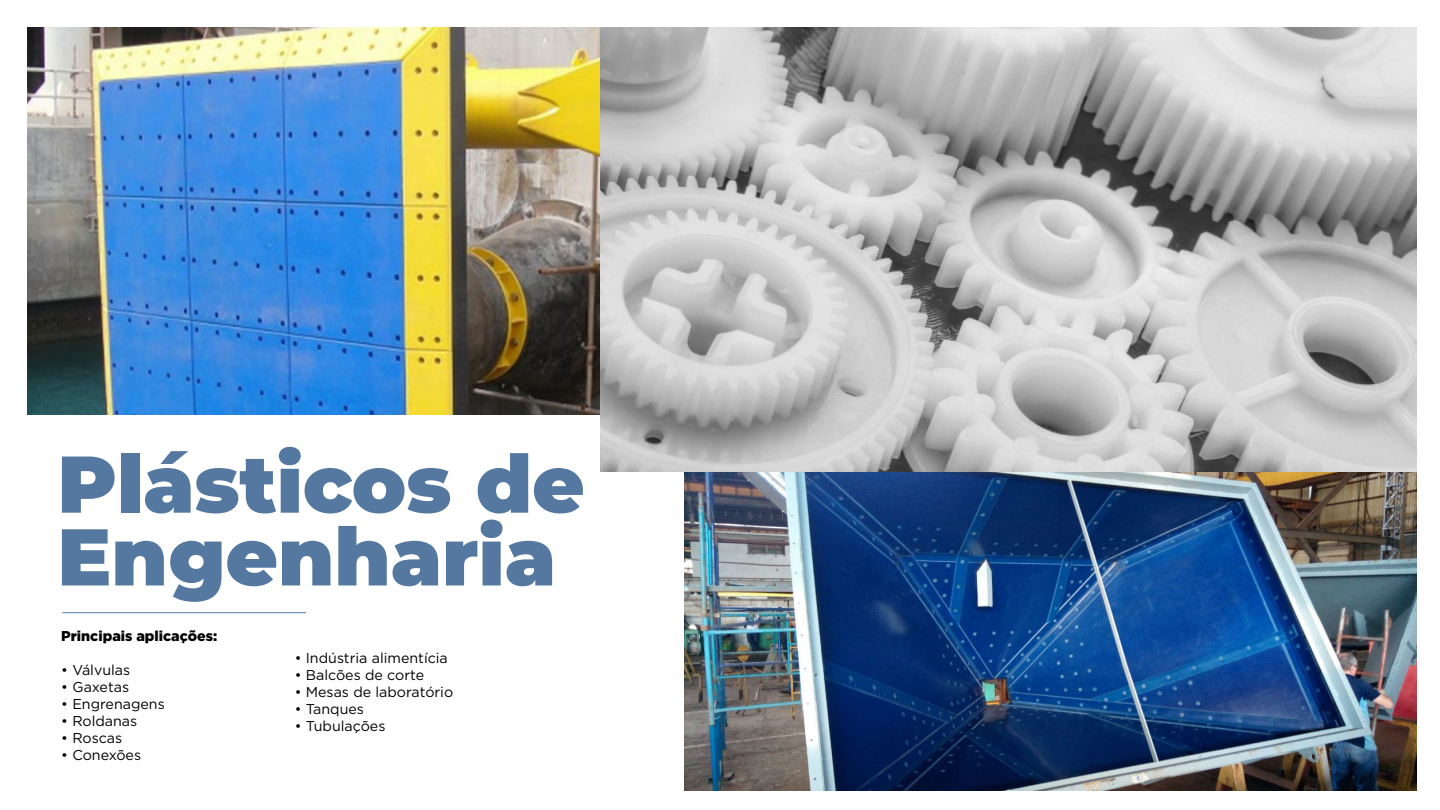
<style>
.page{position:relative;width:1440px;height:810px;background:#fff}
.page>*{position:absolute;margin:0;border:0;box-sizing:border-box;transform-origin:0 0}
.t1{font:900 80.25px/72.8px "Montserrat";color:#5578a1}
.t2{font:14.25px "Gotham";color:#000}
.t3{font:900 14.25px "Gotham";color:#000}
</style>
<div class="page">
<img style="left:27px;top:27px;width:573px;height:387px">
<img style="left:684px;top:472px;width:733px;height:319px">
<img style="left:600px;top:27px;width:817px;height:445px">
<hr style="left:62px;top:612px;width:244px;height:1px;background:#5578a1">
<h1 class="t1" style="left:57px;top:443px;width:529px">Plásticos de<br>Engenharia</h1>
<p class="t3" style="left:61px;top:626px;width:157px">Principais aplicações:</p>
<p class="t2" style="left:61px;top:661px;width:71px">• Válvulas</p>
<p class="t2" style="left:61px;top:678px;width:69px">• Gaxetas</p>
<p class="t2" style="left:61px;top:695px;width:105px">• Engrenagens</p>
<p class="t2" style="left:61px;top:712px;width:78px">• Roldanas</p>
<p class="t2" style="left:61px;top:729px;width:63px">• Roscas</p>
<p class="t2" style="left:61px;top:746px;width:81px">• Conexões</p>
<p class="t2" style="left:295px;top:649px;width:155px">• Indústria alimentícia</p>
<p class="t2" style="left:295px;top:666px;width:131px">• Balcões de corte</p>
<p class="t2" style="left:295px;top:683px;width:160px">• Mesas de laboratório</p>
<p class="t2" style="left:295px;top:700px;width:71px">• Tanques</p>
<p class="t2" style="left:295px;top:717px;width:92px">• Tubulações</p>
</div>
